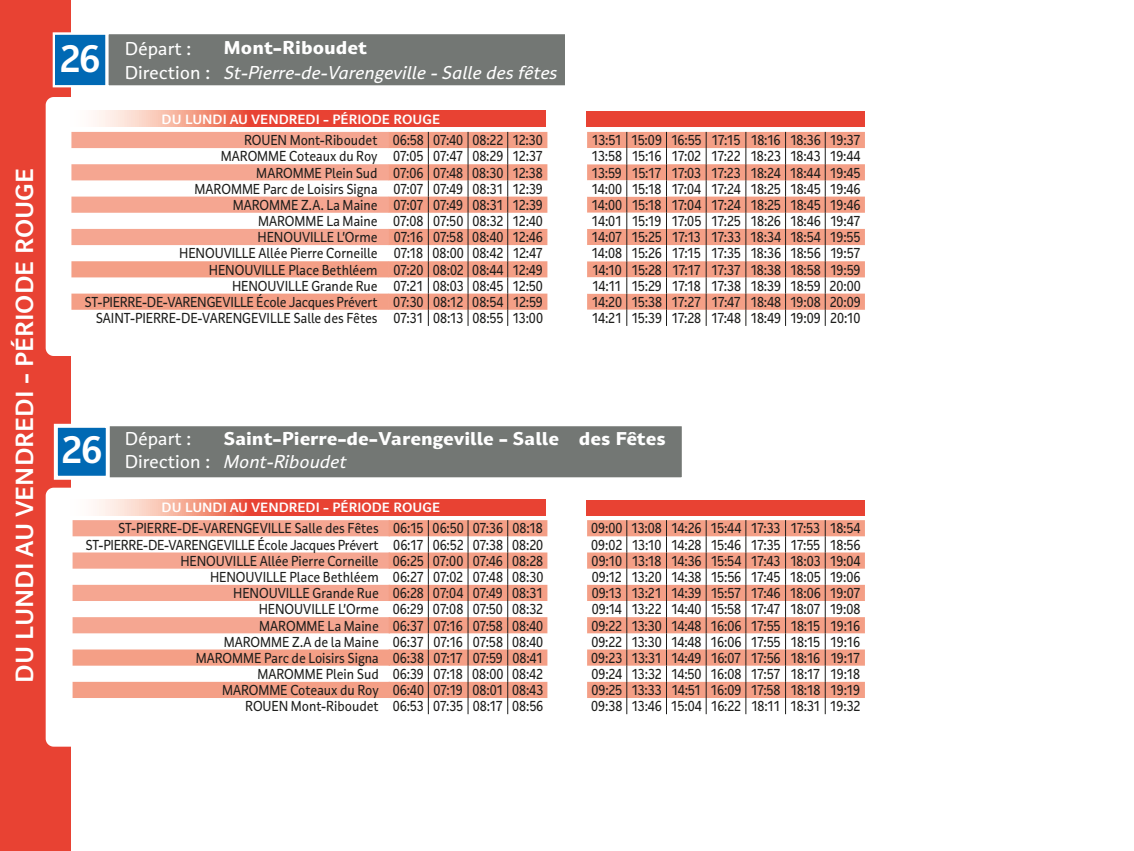
<style>
.page{position:relative;width:1134px;height:851px;background:#fff}
.page>*{position:absolute;margin:0;border:0;box-sizing:border-box;transform-origin:0 0}
.t1{font:700 37px "Achemine";color:#fff}
.t2{font:700 24px "Achemine";color:#fff}
.t3{font:800 18px "Achemine";color:#fff}
.t4{font:italic 18px "Achemine";color:#fff}
.t5{font:18px "Achemine";color:#fff}
.t6{font:14px/16.2px "Achemine";letter-spacing:-.01em;color:#1d1d1b;text-align:right;scale:.9 1}
.t7{font:14px "Achemine";letter-spacing:-.035em;color:#1d1d1b;scale:.9 1}
.t8{font:14px "Achemine";letter-spacing:-.03em;color:#1d1d1b;scale:.9 1}
.t9{font:700 13px "Achemine";color:#fff}
</style>
<div class="page">
<div style="left:0;top:0;width:70px;height:850px;background:#e84233"></div>
<div style="left:110px;top:426px;width:572px;height:52px;background:#737774"></div>
<div style="left:108px;top:34px;width:457px;height:52px;background:#737774"></div>
<div style="left:50px;top:101px;width:1058px;height:251px;background:#fff;border-radius:4px"></div>
<div style="left:46px;top:97px;width:1066px;height:259px;border:8px solid #fff;border-radius:4px"></div>
<div style="left:50px;top:491px;width:1058px;height:251px;background:#fff;border-radius:4px"></div>
<div style="left:46px;top:487px;width:1066px;height:259px;border:8px solid #fff;border-radius:4px"></div>
<div style="left:56px;top:35px;width:49px;height:50px;background:#0069b4"></div>
<div style="left:53px;top:32px;width:55px;height:55px;border:2px solid #fff"></div>
<div style="left:57px;top:427px;width:49px;height:49px;background:#0069b4"></div>
<div style="left:54px;top:424px;width:56px;height:55px;border:4px solid #fff"></div>
<div style="left:587px;top:111px;width:278px;height:16px;background:#e84233"></div>
<div style="left:587px;top:499px;width:278px;height:16px;background:#e84233"></div>
<svg style="left:95px;top:111px;width:451px;height:16px;background:#ec6757"></svg>
<svg style="left:95px;top:499px;width:451px;height:16px;background:#ec6757"></svg>
<svg style="left:71px;top:132px;width:318px;height:113px"></svg>
<svg style="left:71px;top:261px;width:318px;height:49px"></svg>
<svg style="left:73px;top:520px;width:316px;height:113px"></svg>
<svg style="left:73px;top:649px;width:316px;height:49px"></svg>
<svg style="left:389px;top:132px;width:476px;height:178px"></svg>
<svg style="left:428px;top:132px;width:1px;height:194px"></svg>
<svg style="left:468px;top:132px;width:1px;height:194px"></svg>
<svg style="left:507px;top:132px;width:1px;height:194px"></svg>
<svg style="left:706px;top:132px;width:1px;height:194px"></svg>
<svg style="left:785px;top:132px;width:1px;height:194px"></svg>
<svg style="left:745px;top:132px;width:1px;height:194px"></svg>
<svg style="left:825px;top:132px;width:1px;height:194px"></svg>
<svg style="left:587px;top:132px;width:80px;height:194px"></svg>
<svg style="left:389px;top:520px;width:476px;height:178px"></svg>
<svg style="left:428px;top:520px;width:1px;height:194px"></svg>
<svg style="left:468px;top:520px;width:1px;height:194px"></svg>
<svg style="left:507px;top:520px;width:1px;height:194px"></svg>
<svg style="left:626px;top:520px;width:1px;height:194px"></svg>
<svg style="left:666px;top:520px;width:1px;height:194px"></svg>
<svg style="left:706px;top:520px;width:1px;height:194px"></svg>
<svg style="left:745px;top:520px;width:1px;height:194px"></svg>
<svg style="left:785px;top:520px;width:1px;height:194px"></svg>
<svg style="left:825px;top:520px;width:1px;height:194px"></svg>
<h2 class="t2" style="left:10px;top:682px;width:516px;rotate:-90deg">DU LUNDI AU VENDREDI - PÉRIODE ROUGE</h2>
<h1 class="t1" style="left:60px;top:37px;width:42px">26</h1>
<p class="t5" style="left:125px;top:38px;width:68px">Départ :</p>
<p class="t5" style="left:125px;top:62px;width:87px">Direction :</p>
<p class="t3" style="left:223px;top:37px;width:145px">Mont-Riboudet</p>
<p class="t4" style="left:223px;top:62px;width:335px">St-Pierre-de-Varengeville - Salle des fêtes</p>
<p class="t9" style="left:162px;top:111px;width:280px">DU LUNDI AU VENDREDI - PÉRIODE ROUGE</p>
<p class="t6" style="left:84px;top:132px;width:327px">ROUEN Mont-Riboudet<br>MAROMME Coteaux du Roy<br>MAROMME Plein Sud<br>MAROMME Parc de Loisirs Signa<br>MAROMME Z.A. La Maine<br>MAROMME La Maine<br>HENOUVILLE L'Orme<br>HENOUVILLE Allée Pierre Corneille<br>HENOUVILLE Place Bethléem<br>HENOUVILLE Grande Rue<br>ST-PIERRE-DE-VARENGEVILLE École Jacques Prévert<br>SAINT-PIERRE-DE-VARENGEVILLE Salle des Fêtes</p>
<p class="t6" style="left:393px;top:132px;width:168px">06:58 07:40 08:22 12:30</p>
<p class="t7" style="left:592px;top:132px;width:300px">13:51 15:09 16:55 17:15 18:16 18:36 19:37</p>
<p class="t6" style="left:393px;top:148px;width:168px">07:05 07:47 08:29 12:37</p>
<p class="t7" style="left:592px;top:148px;width:300px">13:58 15:16 17:02 17:22 18:23 18:43 19:44</p>
<p class="t6" style="left:393px;top:164px;width:168px">07:06 07:48 08:30 12:38</p>
<p class="t7" style="left:592px;top:164px;width:300px">13:59 15:17 17:03 17:23 18:24 18:44 19:45</p>
<p class="t6" style="left:393px;top:181px;width:168px">07:07 07:49 08:31 12:39</p>
<p class="t7" style="left:591px;top:180px;width:301px">14:00 15:18 17:04 17:24 18:25 18:45 19:46</p>
<p class="t6" style="left:393px;top:197px;width:168px">07:07 07:49 08:31 12:39</p>
<p class="t7" style="left:591px;top:197px;width:301px">14:00 15:18 17:04 17:24 18:25 18:45 19:46</p>
<p class="t6" style="left:393px;top:213px;width:168px">07:08 07:50 08:32 12:40</p>
<p class="t7" style="left:592px;top:213px;width:300px">14:01 15:19 17:05 17:25 18:26 18:46 19:47</p>
<p class="t6" style="left:394px;top:229px;width:167px">07:16 07:58 08:40 12:46</p>
<p class="t7" style="left:592px;top:229px;width:300px">14:07 15:25 17:13 17:33 18:34 18:54 19:55</p>
<p class="t6" style="left:394px;top:245px;width:167px">07:18 08:00 08:42 12:47</p>
<p class="t7" style="left:591px;top:245px;width:300px">14:08 15:26 17:15 17:35 18:36 18:56 19:57</p>
<p class="t6" style="left:393px;top:261px;width:168px">07:20 08:02 08:44 12:49</p>
<p class="t7" style="left:592px;top:261px;width:300px">14:10 15:28 17:17 17:37 18:38 18:58 19:59</p>
<p class="t6" style="left:393px;top:277px;width:168px">07:21 08:03 08:45 12:50</p>
<p class="t7" style="left:592px;top:277px;width:300px">14:11 15:29 17:18 17:38 18:39 18:59 20:00</p>
<p class="t6" style="left:393px;top:294px;width:168px">07:30 08:12 08:54 12:59</p>
<p class="t6" style="left:592px;top:294px;width:301px">14:20 15:38 17:27 17:47 18:48 19:08 20:09</p>
<p class="t6" style="left:393px;top:310px;width:168px">07:31 08:13 08:55 13:00</p>
<p class="t6" style="left:592px;top:310px;width:300px">14:21 15:39 17:28 17:48 18:49 19:09 20:10</p>
<h1 class="t1" style="left:62px;top:428px;width:42px">26</h1>
<p class="t5" style="left:125px;top:428px;width:68px">Départ :</p>
<p class="t5" style="left:125px;top:450px;width:87px">Direction :</p>
<p class="t3" style="left:223px;top:427px;width:444px">Saint-Pierre-de-Varengeville - Salle des Fêtes</p>
<p class="t4" style="left:223px;top:450px;width:124px">Mont-Riboudet</p>
<p class="t9" style="left:162px;top:500px;width:280px">DU LUNDI AU VENDREDI - PÉRIODE ROUGE</p>
<p class="t6" style="left:86px;top:520px;width:327px">ST-PIERRE-DE-VARENGEVILLE Salle des Fêtes<br>ST-PIERRE-DE-VARENGEVILLE École Jacques Prévert<br>HENOUVILLE Allée Pierre Corneille<br>HENOUVILLE Place Bethléem<br>HENOUVILLE Grande Rue<br>HENOUVILLE L'Orme<br>MAROMME La Maine<br>MAROMME Z.A de la Maine<br>MAROMME Parc de Loisirs Signa<br>MAROMME Plein Sud<br>MAROMME Coteaux du Roy<br>ROUEN Mont-Riboudet</p>
<p class="t6" style="left:393px;top:520px;width:168px">06:15 06:50 07:36 08:18</p>
<p class="t6" style="left:591px;top:520px;width:301px">09:00 13:08 14:26 15:44 17:33 17:53 18:54</p>
<p class="t6" style="left:393px;top:536px;width:168px">06:17 06:52 07:38 08:20</p>
<p class="t6" style="left:591px;top:536px;width:301px">09:02 13:10 14:28 15:46 17:35 17:55 18:56</p>
<p class="t6" style="left:393px;top:552px;width:168px">06:25 07:00 07:46 08:28</p>
<p class="t8" style="left:592px;top:552px;width:300px">09:10 13:18 14:36 15:54 17:43 18:03 19:04</p>
<p class="t6" style="left:393px;top:568px;width:169px">06:27 07:02 07:48 08:30</p>
<p class="t6" style="left:592px;top:568px;width:300px">09:12 13:20 14:38 15:56 17:45 18:05 19:06</p>
<p class="t6" style="left:393px;top:585px;width:168px">06:28 07:04 07:49 08:31</p>
<p class="t8" style="left:592px;top:585px;width:300px">09:13 13:21 14:39 15:57 17:46 18:06 19:07</p>
<p class="t6" style="left:393px;top:601px;width:169px">06:29 07:08 07:50 08:32</p>
<p class="t8" style="left:592px;top:601px;width:300px">09:14 13:22 14:40 15:58 17:47 18:07 19:08</p>
<p class="t6" style="left:393px;top:617px;width:169px">06:37 07:16 07:58 08:40</p>
<p class="t7" style="left:591px;top:617px;width:300px">09:22 13:30 14:48 16:06 17:55 18:15 19:16</p>
<p class="t6" style="left:393px;top:633px;width:169px">06:37 07:16 07:58 08:40</p>
<p class="t7" style="left:591px;top:633px;width:300px">09:22 13:30 14:48 16:06 17:55 18:15 19:16</p>
<p class="t6" style="left:393px;top:649px;width:168px">06:38 07:17 07:59 08:41</p>
<p class="t7" style="left:591px;top:649px;width:300px">09:23 13:31 14:49 16:07 17:56 18:16 19:17</p>
<p class="t6" style="left:393px;top:665px;width:169px">06:39 07:18 08:00 08:42</p>
<p class="t7" style="left:591px;top:665px;width:300px">09:24 13:32 14:50 16:08 17:57 18:17 19:18</p>
<p class="t6" style="left:393px;top:682px;width:169px">06:40 07:19 08:01 08:43</p>
<p class="t7" style="left:591px;top:681px;width:300px">09:25 13:33 14:51 16:09 17:58 18:18 19:19</p>
<p class="t6" style="left:393px;top:698px;width:169px">06:53 07:35 08:17 08:56</p>
<p class="t8" style="left:591px;top:698px;width:301px">09:38 13:46 15:04 16:22 18:11 18:31 19:32</p>
</div>
